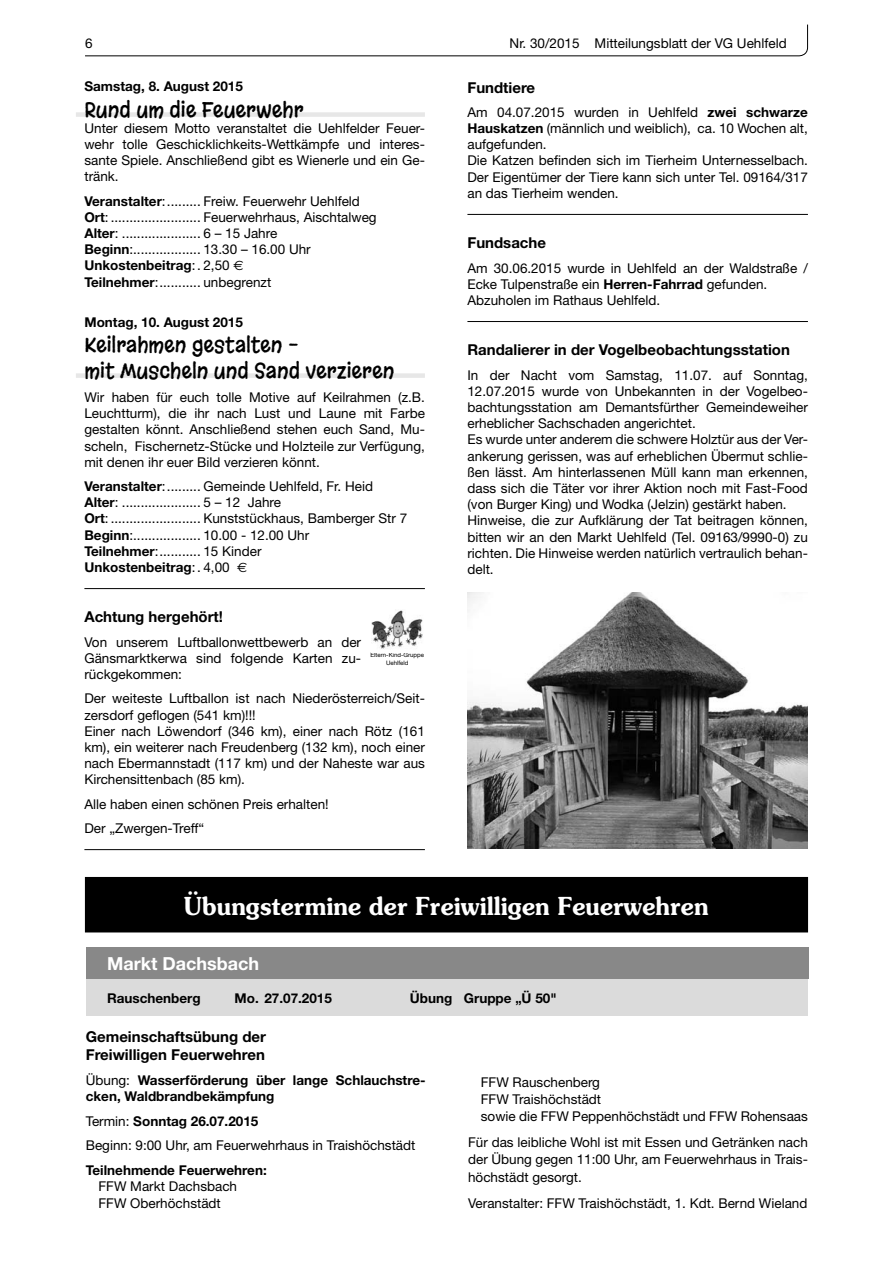
<style>
.page{position:relative;width:893px;height:1263px;background:#fff}
.page>*{position:absolute;margin:0;border:0;box-sizing:border-box;transform-origin:0 0}
.t1{font:600 24.75px "Souvenir";color:#fff;scale:.95 1}
.t2{font:21px/25.2px "Margarine";color:#000}
.t3{font:700 18px "Helvetica Neue";color:#fff}
.t4{font:700 15px/18.1px "Helvetica Neue";color:#000}
.t5{font:13.5px/16.2px "Helvetica Neue";color:#000}
.t6{font:700 13.5px/16.4px "Helvetica Neue";color:#000}
.t7{font:6.15px/7.4px "Helvetica Neue";color:#000;text-align:center}
.s1{font-weight:700}
.s2{font-family:"Euro Sans"}
.s3{font-weight:400}
</style>
<div class="page">
<svg style="left:85px;top:24px;width:723px;height:33px"></svg>
<div style="left:76px;top:112px;width:349px;height:5px;background:#e7e7e7"></div>
<div style="left:76px;top:373px;width:349px;height:5px;background:#e7e7e7"></div>
<hr style="left:84px;top:588px;width:341px;height:1px;background:#000">
<hr style="left:84px;top:849px;width:341px;height:1px;background:#000">
<img style="left:371px;top:610px;width:52px;height:39px">
<hr style="left:467px;top:214px;width:341px;height:1px;background:#000">
<hr style="left:467px;top:321px;width:341px;height:1px;background:#000">
<img style="left:467px;top:593px;width:341px;height:255px">
<div style="left:86px;top:947px;width:721px;height:68px;background:#dbdbdb"></div>
<div style="left:86px;top:947px;width:723px;height:31px;background:#888"></div>
<div style="left:85px;top:877px;width:722px;height:55px;background:#000"></div>
<p class="t5" style="left:85px;top:36px;width:9px">6</p>
<p class="t5" style="left:510px;top:36px;width:279px">Nr. 30/2015 Mitteilungsblatt der VG Uehlfeld</p>
<p class="t6" style="left:84px;top:80px;width:160px">Samstag, 8. August 2015</p>
<h2 class="t2" style="left:84px;top:97px;width:221px">Rund um die Feuerwehr</h2>
<p class="t5" style="left:84px;top:121px;width:342px;text-align:justify">Unter diesem Motto veranstaltet die Uehlfelder Feuer&shy;wehr tolle Geschicklichkeits-Wettkämpfe und interes&shy;sante Spiele. Anschließend gibt es Wienerle und ein Ge&shy;tränk.</p>
<p class="t5" style="left:84px;top:194px;width:294px"><span class="s1">Veranstalter</span>: ......... Freiw. Feuerwehr Uehlfeld <span class="s1">Ort</span>: ........................ Feuerwehrhaus, Aischtalweg <span class="s1">Alter</span>: ..................... 6 – 15 Jahre<br><span class="s1">Beginn</span>: .................. 13.30 – 16.00 Uhr <span class="s1">Unkostenbeitrag</span>: . 2,50 <span class="s2">€<br></span><span class="s1">Teilnehmer</span>: ........... unbegrenzt</p>
<p class="t6" style="left:84px;top:315px;width:160px">Montag, 10. August 2015</p>
<h2 class="t2" style="left:84px;top:333px;width:311px">Keilrahmen gestalten –<br>mit Muscheln und Sand verzieren</h2>
<p class="t5" style="left:84px;top:390px;width:342px;text-align:justify">Wir haben für euch tolle Motive auf Keilrahmen (z.B.<br>Leuchtturm), die ihr nach Lust und Laune mit Farbe gestalten könnt. Anschließend stehen euch Sand, Mu&shy;scheln, Fischernetz-Stücke und Holzteile zur Verfügung, mit denen ihr euer Bild verzieren könnt.</p>
<p class="t5" style="left:84px;top:479px;width:324px"><span class="s1">Veranstalter</span>: ......... Gemeinde Uehlfeld, Fr. Heid <span class="s1">Alter</span>: ..................... 5 – 12 Jahre<br><span class="s1">Ort</span>: ........................ Kunststückhaus, Bamberger Str 7<br><span class="s1">Beginn</span>: .................. 10.00 - 12.00 Uhr<br><span class="s1">Teilnehmer</span>: ........... 15 Kinder<br><span class="s1">Unkostenbeitrag</span>: . 4,00 <span class="s2">€</span></p>
<p class="t4" style="left:84px;top:609px;width:140px">Achtung hergehört!</p>
<p class="t7" style="left:370px;top:652px;width:55px">Eltern-Kind-Gruppe<br>Uehlfeld</p>
<p class="t4" style="left:467px;top:79px;width:69px">Fundtiere</p>
<p class="t5" style="left:467px;top:105px;width:342px">Am 04.07.2015 wurden in Uehlfeld <span class="s1">zwei schwarze Hauskatzen</span> (männlich und weiblich), ca. 10 Wochen alt, aufgefunden.<br>Die Katzen befinden sich im Tierheim Unternesselbach.<br>Der Eigentümer der Tiere kann sich unter Tel. 09164/317 an das Tierheim wenden.</p>
<p class="t4" style="left:467px;top:235px;width:80px">Fundsache</p>
<p class="t5" style="left:467px;top:261px;width:342px">Am 30.06.2015 wurde in Uehlfeld an der Waldstraße /<br>Ecke Tulpenstraße ein <span class="s1">Herren-Fahrrad</span> gefunden.<br>Abzuholen im Rathaus Uehlfeld.</p>
<p class="t4" style="left:467px;top:342px;width:324px">Randalierer in der Vogelbeobachtungsstation</p>
<p class="t5" style="left:467px;top:368px;width:342px">In der Nacht vom Samstag, 11.07. auf Sonntag, 12.07.2015 wurde von Unbekannten in der Vogelbeo&shy;bachtungsstation am Demantsfürther Gemeindeweiher erheblicher Sachschaden angerichtet.<br>Es wurde unter anderem die schwere Holztür aus der Ver&shy;ankerung gerissen, was auf erheblichen Übermut schlie&shy;ßen lässt. Am hinterlassenen Müll kann man erkennen, dass sich die Täter vor ihrer Aktion noch mit Fast-Food (von Burger King) und Wodka (Jelzin) gestärkt haben.<br>Hinweise, die zur Aufklärung der Tat beitragen können, bitten wir an den Markt Uehlfeld (Tel. 09163/9990-0) zu richten. Die Hinweise werden natürlich vertraulich behan&shy;delt.</p>
<p class="t5" style="left:84px;top:635px;width:278px;text-align:justify">Von unserem Luftballonwettbewerb an der Gänsmarktkerwa sind folgende Karten zu&shy;rückgekommen:</p>
<p class="t5" style="left:84px;top:692px;width:342px">Der weiteste Luftballon ist nach Niederösterreich/Seit&shy;zersdorf geflogen (541 km)!!!<br>Einer nach Löwendorf (346 km), einer nach Rötz (161 km), ein weiterer nach Freudenberg (132 km), noch einer nach Ebermannstadt (117 km) und der Naheste war aus Kirchensittenbach (85 km).</p>
<p class="t5" style="left:84px;top:793px;width:246px;line-height:24.3px">Alle haben einen schönen Preis erhalten!<br>Der „Zwergen-Treff“</p>
<h1 class="t1" style="left:184px;top:896px;width:553px">Übungstermine der Freiwilligen Feuerwehren</h1>
<h3 class="t3" style="left:107px;top:957px;width:154px">Markt Dachsbach</h3>
<p class="t6" style="left:107px;top:991px;width:95px">Rauschenberg</p>
<p class="t6" style="left:235px;top:991px;width:99px">Mo. 27.07.2015</p>
<p class="t6" style="left:410px;top:991px;width:148px">Übung Gruppe „Ü 50"</p>
<p class="t4" style="left:86px;top:1029px;width:182px">Gemeinschaftsübung der<br>Freiwilligen Feuerwehren</p>
<p class="t6" style="left:86px;top:1073px;width:341px"><span class="s3">Übung:</span> Wasserförderung über lange Schlauchstre&shy;cken, Waldbrandbekämpfung</p>
<p class="t5" style="left:86px;top:1110px;width:331px;line-height:24.6px">Termin: <span class="s1">Sonntag 26.07.2015<br></span>Beginn: 9:00 Uhr, am Feuerwehrhaus in Traishöchstädt</p>
<p class="t6" style="left:86px;top:1163px;width:182px">Teilnehmende Feuerwehren:</p>
<p class="t5" style="left:99px;top:1180px;width:140px">FFW Markt Dachsbach<br>FFW Oberhöchstädt</p>
<p class="t5" style="left:481px;top:1075px;width:329px;line-height:17.1px">FFW Rauschenberg<br>FFW Traishöchstädt<br>sowie die FFW Peppenhöchstädt und FFW Rohensaas</p>
<p class="t5" style="left:468px;top:1135px;width:341px;line-height:17.1px;text-align:justify">Für das leibliche Wohl ist mit Essen und Getränken nach der Übung gegen 11:00 Uhr, am Feuerwehrhaus in Trais&shy;höchstädt gesorgt.</p>
<p class="t5" style="left:468px;top:1196px;width:341px">Veranstalter: FFW Traishöchstädt, 1. Kdt. Bernd Wieland</p>
</div>
